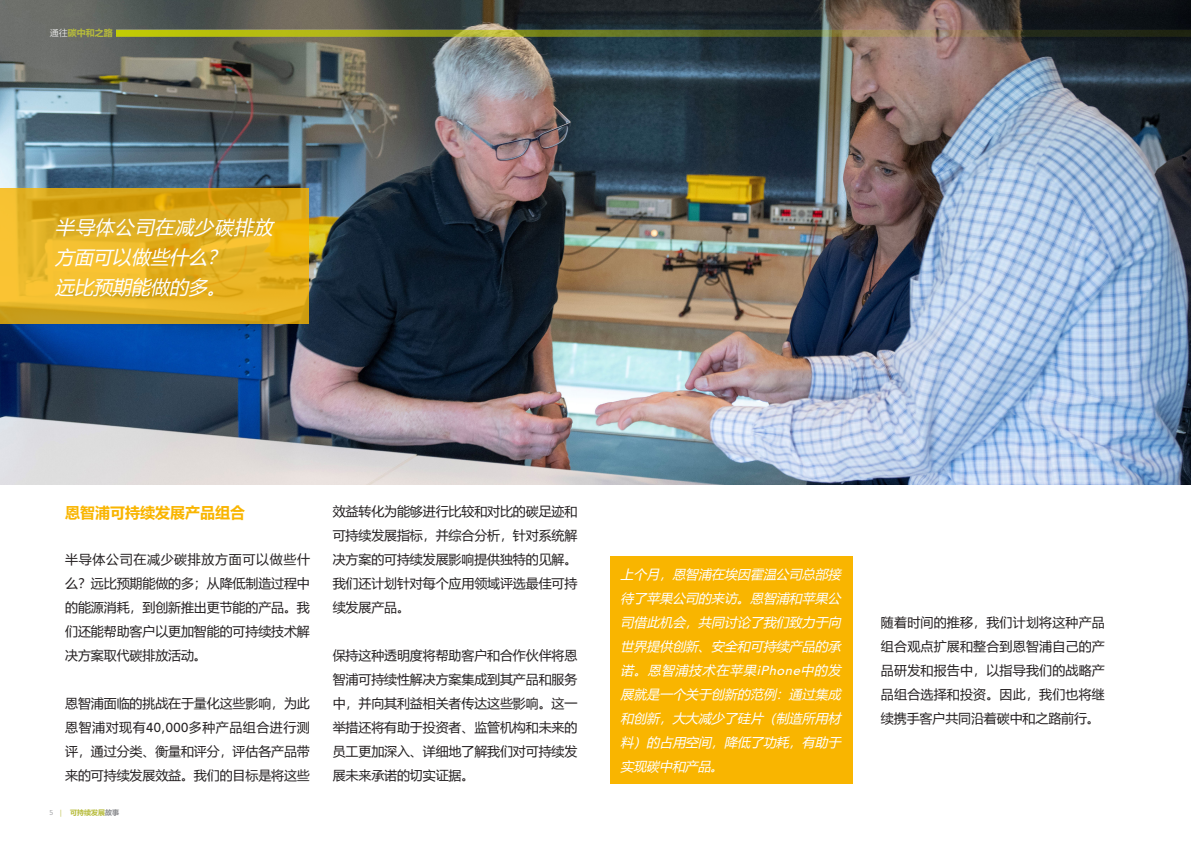
<style>
.page{position:relative;width:1191px;height:842px;background:#fff}
.page>*{position:absolute;margin:0;border:0;box-sizing:border-box;transform-origin:0 0}
.t1{font:italic 19px/30px "Microsoft Ya Hei";color:#fff}
.t2{font:700 15px "Microsoft Ya Hei";color:#f9b500}
.t3{font:13px/24px "Microsoft Ya Hei";letter-spacing:-.01em;color:#231f20;text-align:justify}
.t4{font:italic 13px/24px "Microsoft Ya Hei";color:#fff;text-align:justify}
.t5{font:700 9px "Microsoft Ya Hei";color:#b6bb3b}
.t6{font:700 7px "Microsoft Ya Hei";color:#b6bb3b}
.s1{font-weight:300;color:#fff}
.s2{font-family:"Avenir LT Std";font-weight:500}
.s3{font-family:"Avenir LT Std";font-weight:300;color:#8a8b8e}
.s4{font-family:"Avenir LT Std";font-weight:400}
.s5{color:#8a8b8e}
</style>
<div class="page">
<img style="left:0;top:0;width:1191px;height:484px">
<svg style="left:0;top:189px;width:309px;height:135px;background:#e2af20"></svg>
<div style="left:610px;top:556px;width:243px;height:228px;background:#f9b500"></div>
<img style="left:117px;top:23px;width:1074px;height:14px">
<p class="t5" style="left:50px;top:27px;width:64px"><span class="s1">通往</span>碳中和之路</p>
<p class="t1" style="left:55px;top:212px;width:224px">半导体公司在减少碳排放方面可以做些什么？</p>
<p class="t1" style="left:55px;top:272px;width:178px">远比预期能做的多。</p>
<p class="t2" style="left:65px;top:502px;width:182px">恩智浦可持续发展产品组合</p>
<p class="t3" style="left:65px;top:547px;width:246px">半导体公司在减少碳排放方面可以做些什么？远比预期能做的多；从降低制造过程中的能源消耗，到创新推出更节能的产品。我们还能帮助客户以更加智能的可持续技术解决方案取代碳排放活动。</p>
<p class="t3" style="left:65px;top:691px;width:246px">恩智浦面临的挑战在于量化这些影响，为此恩智浦对现有<span class="s2">40,000</span>多种产品组合进行测评，通过分类、衡量和评分，评估各产品带来的可持续发展效益。我们的目标是将这些</p>
<p class="t6" style="left:49px;top:808px;width:71px"><span class="s3">5</span> <span class="s4">|</span> 可持续发展<span class="s5">故事</span></p>
<p class="t3" style="left:333px;top:499px;width:246px">效益转化为能够进行比较和对比的碳足迹和可持续发展指标，并综合分析，针对系统解决方案的可持续发展影响提供独特的见解。我们还计划针对每个应用领域评选最佳可持续发展产品。</p>
<p class="t3" style="left:333px;top:643px;width:246px">保持这种透明度将帮助客户和合作伙伴将恩智浦可持续性解决方案集成到其产品和服务中，并向其利益相关者传达这些影响。这一举措还将有助于投资者、监管机构和未来的员工更加深入、详细地了解我们对可持续发展未来承诺的切实证据。</p>
<p class="t4" style="left:620px;top:561px;width:225px">上个月，恩智浦在埃因霍温公司总部接待了苹果公司的来访。恩智浦和苹果公司借此机会，共同讨论了我们致力于向世界提供创新、安全和可持续产品的承诺。恩智浦技术在苹果<span class="s2">iPhone</span>中的发展就是一个关于创新的范例：通过集成和创新，大大减少了硅片（制造所用材料）的占用空间，降低了功耗，有助于实现碳中和产品。</p>
<p class="t3" style="left:881px;top:610px;width:225px">随着时间的推移，我们计划将这种产品组合观点扩展和整合到恩智浦自己的产品研发和报告中，以指导我们的战略产品组合选择和投资。因此，我们也将继续携手客户共同沿着碳中和之路前行。</p>
</div>
